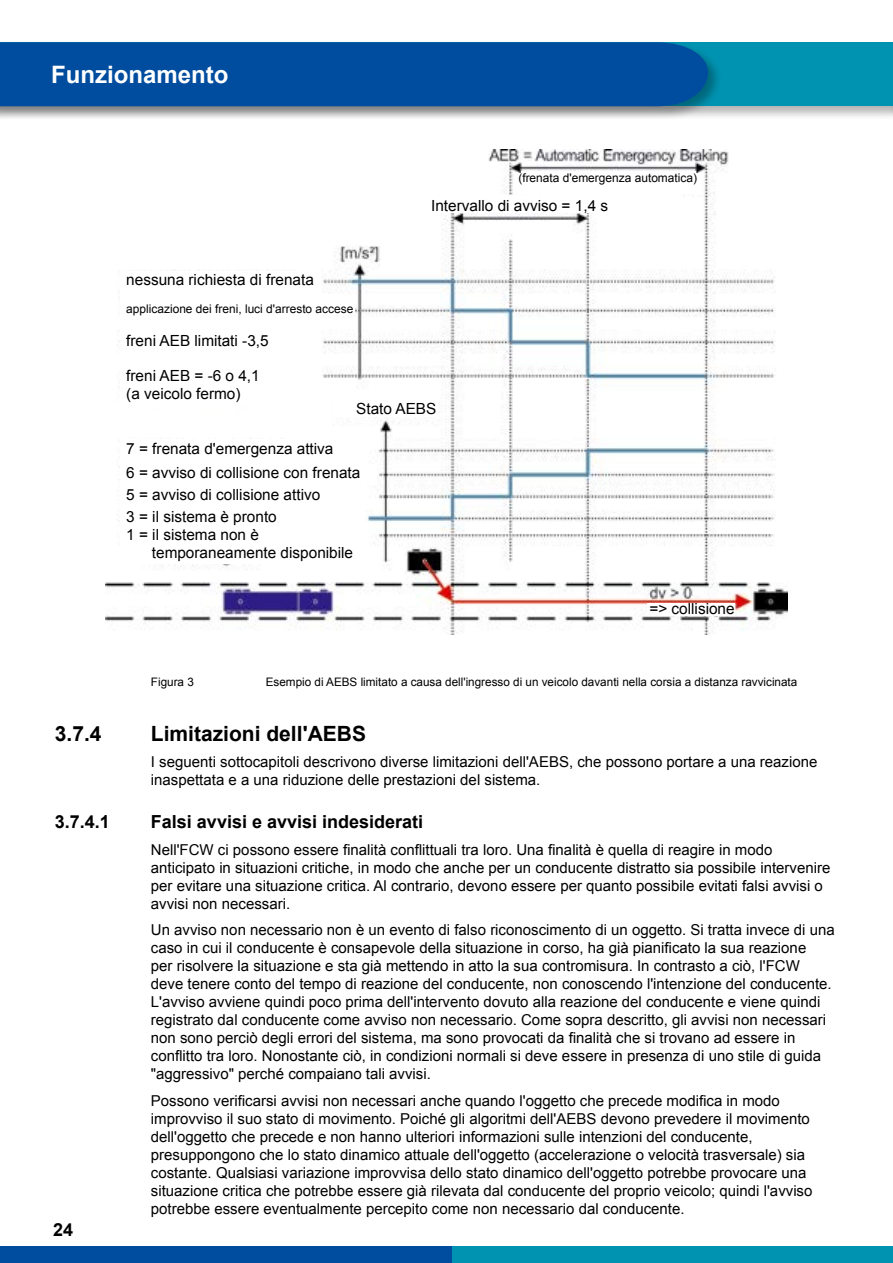
<style>
.page{position:relative;width:893px;height:1263px;background:#fff}
.page>*{position:absolute;margin:0;border:0;box-sizing:border-box;transform-origin:0 0}
.t1{font:700 24px "Arial";color:#fff}
.t2{font:700 21px "Arial";color:#000}
.t3{font:700 18px "Arial";color:#000}
.t4{font:15.3px/18.5px "Arial";color:#000}
.t5{font:15px/18px "Arial";color:#000}
.t6{font:12px "Arial";color:#000}
.t7{font:11.7px "Arial";color:#000}
</style>
<div class="page">
<div style="left:0;top:1246px;width:453px;height:17px;background:#004d9f"></div>
<div style="left:453px;top:1246px;width:440px;height:17px;background:#0093b1"></div>
<div style="left:0;top:41px;width:893px;height:79px;background:#000;opacity:.3"></div>
<div style="left:0;top:43px;width:893px;height:63px;background:#0093b1"></div>
<div style="left:0;top:40px;width:722px;height:80px;background:#000;opacity:.3"></div>
<div style="left:0;top:42px;width:708px;height:64px;background:#004d9f"></div>
<hr style="left:890px;top:41px;width:3px;height:79px;background:#000;opacity:.3">
<hr style="left:892px;top:43px;width:1px;height:63px;background:#0093b1">
<img style="left:105px;top:150px;width:683px;height:484px">
<div style="left:521px;top:171px;width:175px;height:23px;background:#fff"></div>
<div style="left:696px;top:173px;width:6px;height:21px;background:#fff"></div>
<div style="left:514px;top:173px;width:7px;height:21px;background:#fff"></div>
<div style="left:431px;top:195px;width:178px;height:18px;background:#fff"></div>
<div style="left:120px;top:271px;width:200px;height:135px;background:#fff"></div>
<div style="left:320px;top:303px;width:34px;height:12px;background:#fff"></div>
<div style="left:334px;top:400px;width:104px;height:17px;background:#fff"></div>
<div style="left:120px;top:439px;width:245px;height:125px;background:#fff"></div>
<div style="left:365px;top:464px;width:11px;height:20px;background:#fff"></div>
<div style="left:647px;top:603px;width:88px;height:12px;background:#fff"></div>
<h1 class="t1" style="left:51px;top:59px;width:179px">Funzionamento</h1>
<p class="t6" style="left:518px;top:170px;width:180px">(frenata d'emergenza automatica)</p>
<p class="t4" style="left:431px;top:197px;width:178px">Intervallo di avviso = 1,4 s</p>
<p class="t4" style="left:126px;top:270px;width:189px">nessuna richiesta di frenata</p>
<p class="t6" style="left:126px;top:301px;width:229px">applicazione dei freni, luci d'arresto accese</p>
<p class="t4" style="left:126px;top:331px;width:144px">freni AEB limitati -3,5</p>
<p class="t4" style="left:126px;top:366px;width:135px">freni AEB = -6 o 4,1 (a veicolo fermo)</p>
<p class="t4" style="left:356px;top:400px;width:82px">Stato AEBS</p>
<p class="t4" style="left:126px;top:437px;width:236px;line-height:23.9px">7 = frenata d'emergenza attiva<br>6 = avviso di collisione con frenata</p>
<p class="t4" style="left:126px;top:483px;width:195px;line-height:22.2px">5 = avviso di collisione attivo<br>3 = il sistema è pronto</p>
<p class="t4" style="left:152px;top:525px;width:203px;text-indent:-26px">1 = il sistema non è temporaneamente disponibile</p>
<p class="t4" style="left:649px;top:600px;width:87px">=&gt; collisione</p>
<p class="t7" style="left:151px;top:674px;width:44px">Figura 3</p>
<p class="t7" style="left:266px;top:674px;width:533px">Esempio di AEBS limitato a causa dell'ingresso di un veicolo davanti nella corsia a distanza ravvicinata</p>
<h2 class="t2" style="left:55px;top:719px;width:48px">3.7.4</h2>
<h2 class="t2" style="left:151px;top:719px;width:217px">Limitazioni dell'AEBS</h2>
<p class="t5" style="left:151px;top:753px;width:668px">I seguenti sottocapitoli descrivono diverse limitazioni dell'AEBS, che possono portare a una reazione inaspettata e a una riduzione delle prestazioni del sistema.</p>
<p class="t3" style="left:55px;top:810px;width:57px">3.7.4.1</p>
<p class="t3" style="left:151px;top:810px;width:274px">Falsi avvisi e avvisi indesiderati</p>
<p class="t5" style="left:151px;top:841px;width:681px">Nell'FCW ci possono essere finalità conflittuali tra loro. Una finalità è quella di reagire in modo anticipato in situazioni critiche, in modo che anche per un conducente distratto sia possibile intervenire per evitare una situazione critica. Al contrario, devono essere per quanto possibile evitati falsi avvisi o avvisi non necessari.</p>
<p class="t5" style="left:151px;top:921px;width:685px">Un avviso non necessario non è un evento di falso riconoscimento di un oggetto. Si tratta invece di una caso in cui il conducente è consapevole della situazione in corso, ha già pianificato la sua reazione<br>per risolvere la situazione e sta già mettendo in atto la sua contromisura. In contrasto a ciò, l'FCW deve tenere conto del tempo di reazione del conducente, non conoscendo l'intenzione del conducente.<br>L'avviso avviene quindi poco prima dell'intervento dovuto alla reazione del conducente e viene quindi registrato dal conducente come avviso non necessario. Come sopra descritto, gli avvisi non necessari non sono perciò degli errori del sistema, ma sono provocati da finalità che si trovano ad essere in conflitto tra loro. Nonostante ciò, in condizioni normali si deve essere in presenza di uno stile di guida "aggressivo" perché compaiano tali avvisi.</p>
<p class="t5" style="left:151px;top:1092px;width:663px">Possono verificarsi avvisi non necessari anche quando l'oggetto che precede modifica in modo improvviso il suo stato di movimento. Poiché gli algoritmi dell'AEBS devono prevedere il movimento dell'oggetto che precede e non hanno ulteriori informazioni sulle intenzioni del conducente, presuppongono che lo stato dinamico attuale dell'oggetto (accelerazione o velocità trasversale) sia costante. Qualsiasi variazione improvvisa dello stato dinamico dell'oggetto potrebbe provocare una situazione critica che potrebbe essere già rilevata dal conducente del proprio veicolo; quindi l'avviso potrebbe essere eventualmente percepito come non necessario dal conducente.</p>
<p class="t3" style="left:53px;top:1217px;width:22px">24</p>
</div>
